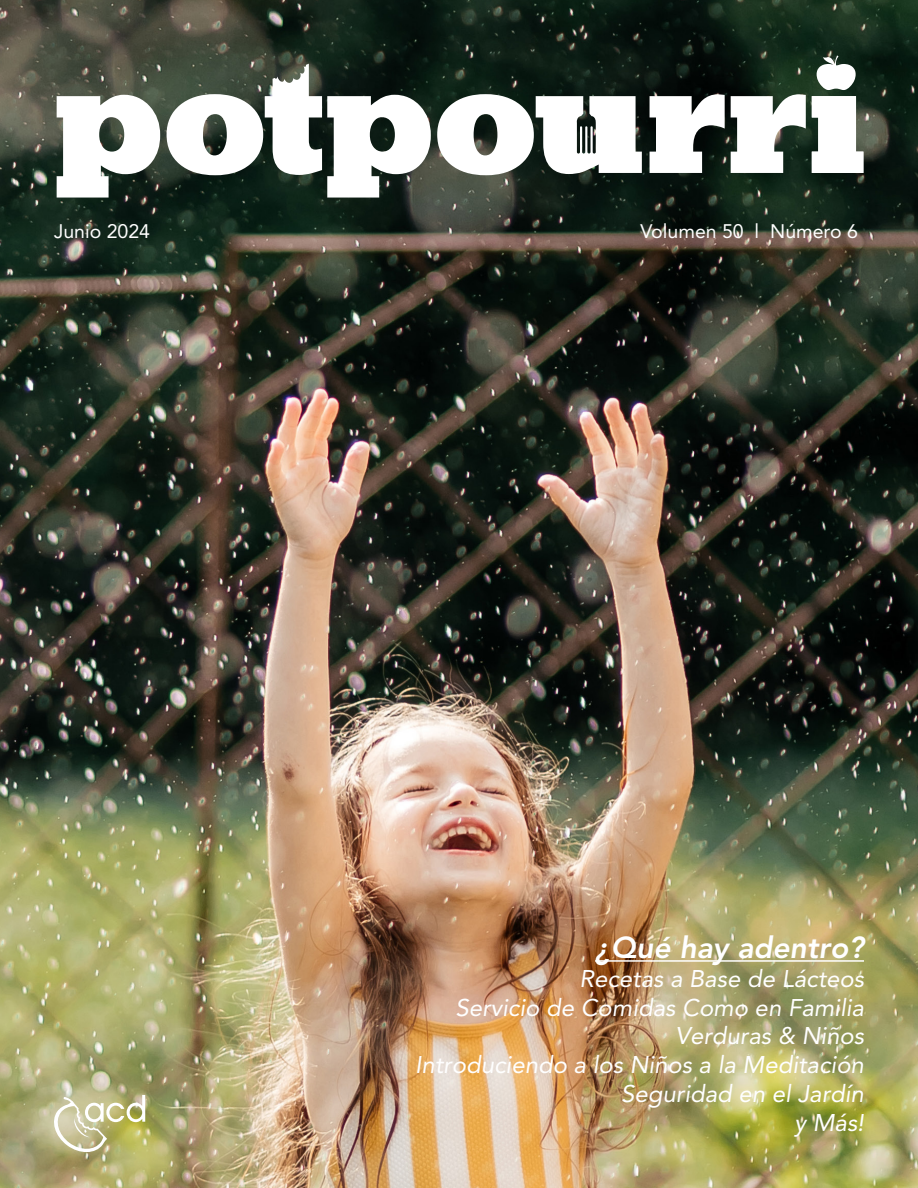
<style>
.page{position:relative;width:918px;height:1188px;background:#fff}
.page>*{position:absolute;margin:0;border:0;box-sizing:border-box;transform-origin:0 0}
.Bullets_-_fully_indented{font:italic 800 30px "Avenir LT Std";color:#fff}
.Bullets_-_fully_indented-2{font:italic 24px "Avenir LT Std";color:#fff}
.t1{font:19.5px "Avenir LT Std";color:#fff}
</style>
<div class="page">
<img style="left:0;top:0;width:918px;height:1188px">
<svg style="left:57px;top:95px;width:103px;height:103px"></svg>
<svg style="left:650px;top:94px;width:75px;height:79px"></svg>
<svg style="left:731px;top:94px;width:75px;height:79px"></svg>
<svg style="left:812px;top:96px;width:51px;height:77px"></svg>
<svg style="left:437px;top:94px;width:205px;height:81px"></svg>
<svg style="left:167px;top:64px;width:264px;height:134px"></svg>
<svg style="left:817px;top:55px;width:39px;height:35px"></svg>
<svg style="left:54px;top:1095px;width:91px;height:57px;background:#c9c695"></svg>
<hr style="left:595px;top:960px;width:269px;height:2px;background:#fff">
<p class="t1" style="left:54px;top:220px;width:98px">Junio 2024</p>
<p class="t1" style="left:640px;top:220px;width:219px">Volumen 50 l Número 6</p>
<p class="Bullets_-_fully_indented" style="left:595px;top:930px;width:270px">¿Qué hay adentro?</p>
<p class="Bullets_-_fully_indented-2" style="left:579px;top:964px;width:286px">Recetas a Base de Lácteos</p>
<p class="Bullets_-_fully_indented-2" style="left:455px;top:993px;width:410px">Servicio de Comidas Como en Familia</p>
<p class="Bullets_-_fully_indented-2" style="left:675px;top:1022px;width:190px">Verduras &amp; Niños</p>
<p class="Bullets_-_fully_indented-2" style="left:415px;top:1051px;width:450px">Introduciendo a los Niños a la Meditación</p>
<p class="Bullets_-_fully_indented-2" style="left:621px;top:1080px;width:244px">Seguridad en el Jardín</p>
<p class="Bullets_-_fully_indented-2" style="left:795px;top:1108px;width:71px">y Más!</p>
</div>
